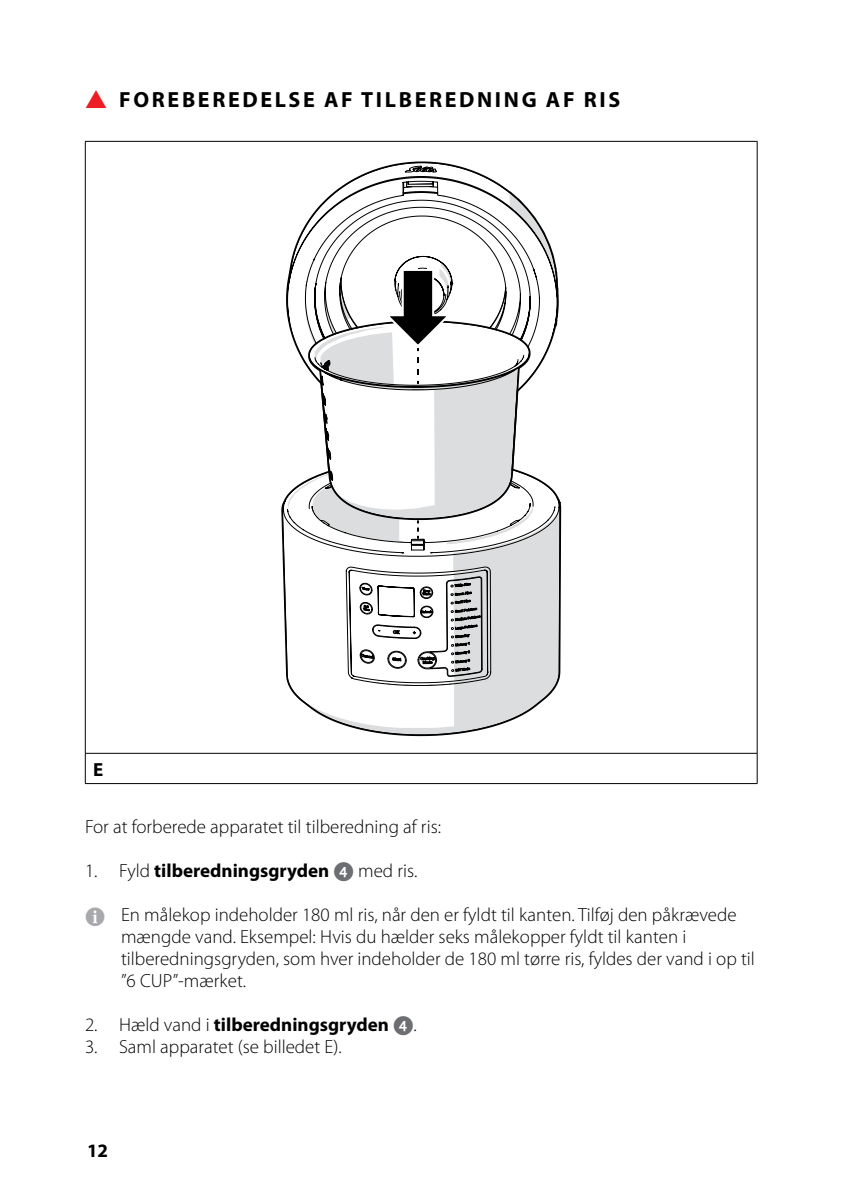
<style>
.page{position:relative;width:842px;height:1191px;background:#fff}
.page>*{position:absolute;margin:0;border:0;box-sizing:border-box;transform-origin:0 0}
.t1{font:700 22px "Myriad Pro";letter-spacing:.12em;color:#000}
.t2{font:300 19px/22px "Myriad Pro";color:#000}
.t3{font:700 19px "Myriad Pro";color:#000}
.s1{font-weight:300}
.s2{font-family:"Manualise Call out Closed Glyphs Bold Bold";font-weight:400;color:#6d6e71}
.s3{color:#a7a9ac}
</style>
<div class="page">
<hr style="left:85px;top:141px;width:672px;height:1px;background:#000">
<hr style="left:85px;top:142px;width:1px;height:611px;background:#000">
<hr style="left:757px;top:142px;width:1px;height:611px;background:#000">
<hr style="left:85px;top:753px;width:672px;height:1px;background:#000">
<hr style="left:85px;top:753px;width:1px;height:30px;background:#000">
<hr style="left:757px;top:753px;width:1px;height:30px;background:#000">
<hr style="left:85px;top:783px;width:672px;height:1px;background:#000">
<svg style="left:282px;top:752px;width:279px;height:33px"></svg>
<svg style="left:281px;top:161px;width:281px;height:576px"></svg>
<svg style="left:307px;top:318px;width:224px;height:203px"></svg>
<svg style="left:412px;top:520px;width:13px;height:27px"></svg>
<svg style="left:305px;top:232px;width:149px;height:158px"></svg>
<p class="t1" style="left:119px;top:85px;width:503px">FOREBEREDELSE AF TILBEREDNING AF RIS</p>
<p class="t3" style="left:93px;top:756px;width:12px">E</p>
<p class="t2" style="left:85px;top:816px;width:357px">For at forberede apparatet til tilberedning af ris:</p>
<p class="t3" style="left:85px;top:858px;width:334px"><span class="s1">1. Fyld</span> tilberedningsgryden <span class="s2">4</span> <span class="s1">med ris.</span></p>
<p class="t2" style="left:121px;top:904px;width:635px;text-indent:-36px"><span class="s3">✔</span> En målekop indeholder 180 ml ris, når den er fyldt til kanten. Tilføj den påkrævede mængde vand. Eksempel: Hvis du hælder seks målekopper fyldt til kanten i tilberedningsgryden, som hver indeholder de 180 ml tørre ris, fyldes der vand i op til ”6 CUP”-mærket.</p>
<p class="t3" style="left:85px;top:1012px;width:333px"><span class="s1">2. Hæld vand i</span> tilberedningsgryden <span class="s2">4</span><span class="s1">.</span></p>
<p class="t2" style="left:85px;top:1036px;width:258px">3. Saml apparatet (se billedet E).</p>
<p class="t3" style="left:87px;top:1137px;width:23px">12</p>
</div>
